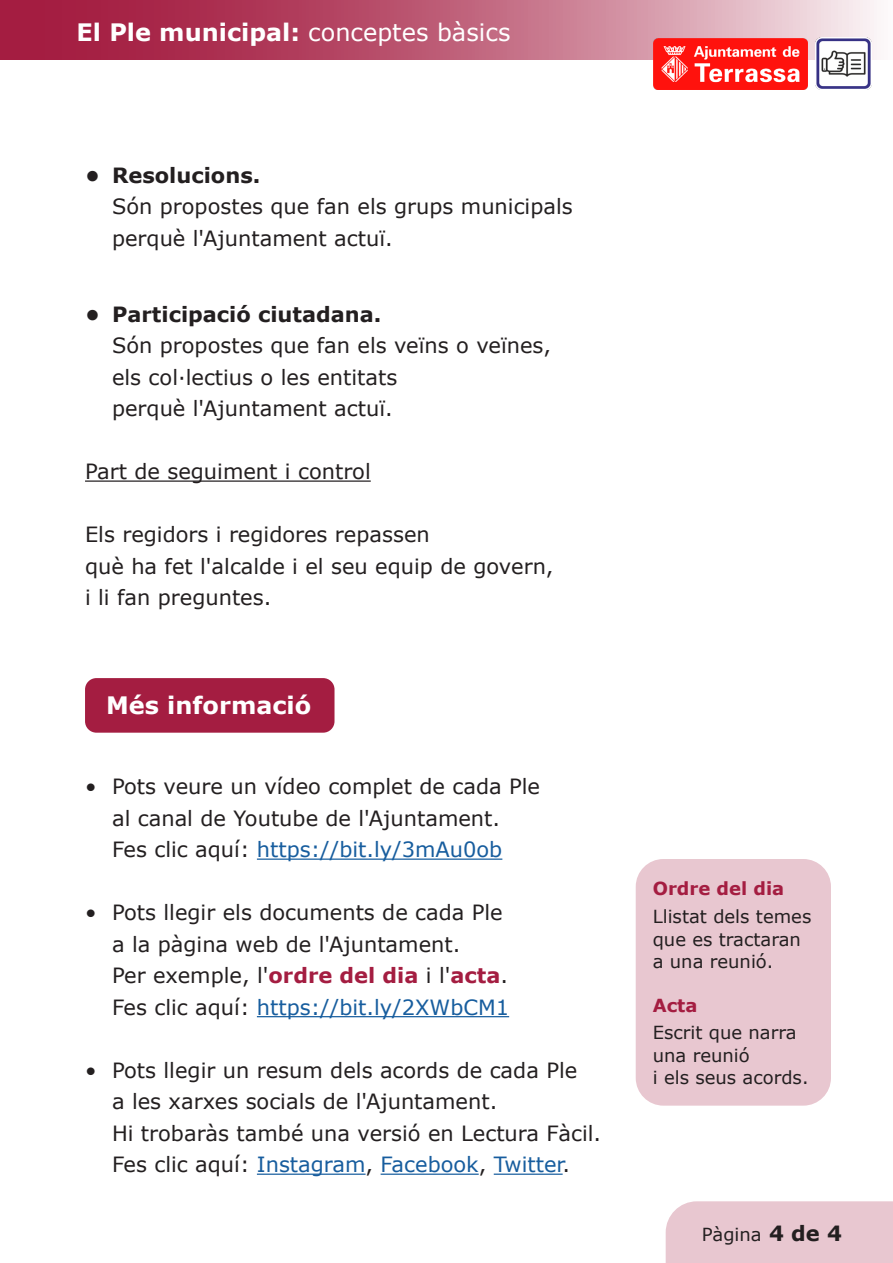
<style>
.page{position:relative;width:893px;height:1263px;background:#fff}
.page>*{position:absolute;margin:0;border:0;box-sizing:border-box;transform-origin:0 0}
.article_capitol_1{font:700 24px "Verdana";color:#fff}
.titolet_notícies{font:700 24px "Verdana";color:#fff}
.paragraf_verdana{font:21px/31.5px "Verdana";color:#231f20}
.paragraf_verdana-2{font:21px "Verdana";color:#175d9e}
.t1{font:700 21px "Verdana";color:#231f20}
.paragraf_verdana-3{font:18px/22.5px "Verdana";color:#231f20}
.paragraf_verdana-4{font:700 18px "Verdana";color:#a41d41}
.titolet{font:18px "Verdana";color:#231f20}
.s1{font-weight:400}
.s2{color:#175d9e}
.s3{font-weight:700;color:#a41d41}
.s4{color:#231f20}
.s5{font-weight:700;font-size:21px}
</style>
<div class="page">
<div style="left:636px;top:859px;width:195px;height:247px;background:#e8c7d0;border-radius:28px"></div>
<hr style="left:85px;top:480px;width:286px;height:2px;background:#231f20">
<hr style="left:257px;top:858px;width:245px;height:2px;background:#175d9e">
<hr style="left:257px;top:1016px;width:252px;height:1px;background:#175d9e">
<hr style="left:257px;top:1173px;width:109px;height:2px;background:#175d9e">
<hr style="left:381px;top:1173px;width:98px;height:2px;background:#175d9e">
<hr style="left:494px;top:1173px;width:69px;height:2px;background:#175d9e">
<svg style="left:0;top:1px;width:877px;height:59px;background:#bf617a"></svg>
<img style="left:816px;top:37px;width:55px;height:53px">
<div style="left:666px;top:1201px;width:227px;height:62px;background:#e8c7d0"></div>
<img style="left:654px;top:38px;width:153px;height:52px">
<div style="left:85px;top:678px;width:249px;height:55px;background:#a41d41;border-radius:11px"></div>
<p class="article_capitol_1" style="left:77px;top:15px;width:435px">El Ple municipal: <span class="s1">conceptes bàsics</span></p>
<p class="t1" style="left:85px;top:160px;width:177px">• Resolucions.</p>
<p class="paragraf_verdana" style="left:112px;top:191px;width:462px">Són propostes que fan els grups municipals perquè l'Ajuntament actuï.</p>
<p class="t1" style="left:85px;top:299px;width:298px">• Participació ciutadana.</p>
<p class="paragraf_verdana" style="left:112px;top:330px;width:441px">Són propostes que fan els veïns o veïnes,</p>
<p class="paragraf_verdana" style="left:112px;top:361px;width:287px">els col·lectius o les entitats</p>
<p class="paragraf_verdana" style="left:112px;top:393px;width:282px">perquè l'Ajuntament actuï.</p>
<p class="paragraf_verdana" style="left:85px;top:456px;width:287px">Part de seguiment i control</p>
<p class="paragraf_verdana" style="left:85px;top:519px;width:346px">Els regidors i regidores repassen</p>
<p class="paragraf_verdana" style="left:85px;top:550px;width:470px">què ha fet l'alcalde i el seu equip de govern,</p>
<p class="paragraf_verdana" style="left:85px;top:582px;width:188px">i li fan preguntes.</p>
<p class="titolet_notícies" style="left:106px;top:688px;width:207px">Més informació</p>
<p class="paragraf_verdana" style="left:112px;top:771px;width:429px;text-indent:-27px">• Pots veure un vídeo complet de cada Ple al canal de Youtube de l'Ajuntament.<br>Fes clic aquí: <span class="s2">https://bit.ly/3mAu0ob</span></p>
<p class="paragraf_verdana" style="left:112px;top:897px;width:399px;text-indent:-27px">• Pots llegir els documents de cada Ple a la pàgina web de l'Ajuntament.<br>Per exemple, l'<span class="s3">ordre del dia</span> i l'<span class="s3">acta</span>.<br>Fes clic aquí: <span class="s2">https://bit.ly/2XWbCM1</span></p>
<p class="paragraf_verdana" style="left:85px;top:1054px;width:494px">• Pots llegir un resum dels acords de cada Ple</p>
<p class="paragraf_verdana" style="left:112px;top:1086px;width:491px">a les xarxes socials de l'Ajuntament.<br>Hi trobaràs també una versió en Lectura Fàcil.</p>
<p class="paragraf_verdana-2" style="left:112px;top:1150px;width:460px"><span class="s4">Fes clic aquí:</span> Instagram<span class="s4">,</span> Facebook<span class="s4">,</span> Twitter<span class="s4">.</span></p>
<p class="paragraf_verdana-4" style="left:653px;top:876px;width:133px">Ordre del dia</p>
<p class="paragraf_verdana-3" style="left:653px;top:905px;width:160px">Llistat dels temes que es tractaran a una reunió.</p>
<p class="paragraf_verdana-4" style="left:653px;top:992px;width:46px">Acta</p>
<p class="paragraf_verdana-3" style="left:653px;top:1021px;width:145px">Escrit que narra una reunió</p>
<p class="paragraf_verdana-3" style="left:653px;top:1066px;width:157px">i els seus acords.</p>
<p class="titolet" style="left:702px;top:1222px;width:142px">Pàgina <span class="s5">4 de 4</span></p>
</div>
